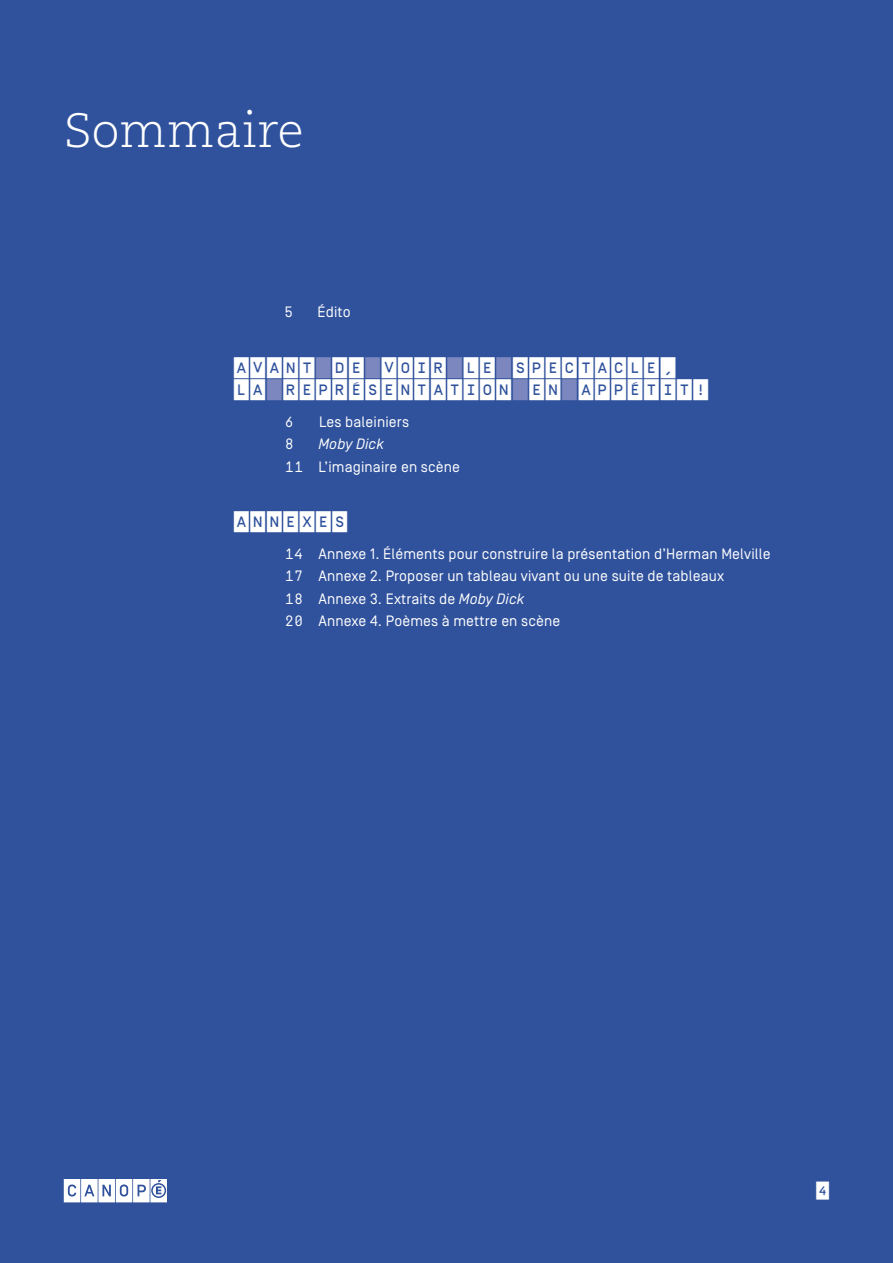
<style>
.page{position:relative;width:893px;height:1263px;background:#30529c}
.page>*{position:absolute;margin:0;border:0;box-sizing:border-box;transform-origin:0 0}
.t1{font:300 48px "Caecilia LT Std";letter-spacing:.01em;color:#fff}
.t2{font:500 21px/22.5px "Simplon CNDP";letter-spacing:.05em;color:#fff}
.t3{font:500 18px "Simplon CNDP";color:#fff}
.t4{font:15px/22.2px "Simplon BP Regular";letter-spacing:.01em;color:#fff}
.t5{font:15px "Simplon BP Mono";color:#fff}
.s1{font-style:italic}
.s2{font-family:"Simplon BP Mono"}
</style>
<div class="page">
<svg style="left:64px;top:1179px;width:103px;height:23px;background:#d8deec"></svg>
<h1 class="t1" style="left:64px;top:104px;width:241px">Sommaire</h1>
<p class="t4" style="left:285px;top:301px;width:9px">5</p>
<p class="t4" style="left:318px;top:301px;width:35px">Édito</p>
<h2 class="t2" style="left:234px;top:356px;width:476px">AVANT DE VOIR LE SPECTACLE,<br>LA REPRÉSENTATION EN APPÉTIT!</h2>
<p class="t5" style="left:285px;top:412px;width:11px">6</p>
<p class="t4" style="left:319px;top:411px;width:92px">Les baleiniers</p>
<p class="t5" style="left:285px;top:434px;width:11px">8</p>
<p class="t4" style="left:285px;top:433px;width:177px;text-indent:33px"><span class="s1">Moby Dick<br></span><span class="s2">11</span> L’imaginaire en scène</p>
<h2 class="t2" style="left:234px;top:511px;width:115px">ANNEXES</h2>
<p class="t4" style="left:285px;top:543px;width:487px"><span class="s2">14</span> Annexe 1. Éléments pour construire la présentation d’Herman Melville <span class="s2">17</span> Annexe 2. Proposer un tableau vivant ou une suite de tableaux<br><span class="s2">18</span> Annexe 3. Extraits de <span class="s1">Moby Dick<br></span><span class="s2">20</span> Annexe 4. Poèmes à mettre en scène</p>
<p class="t3" style="left:816px;top:1181px;width:15px">4</p>
</div>
